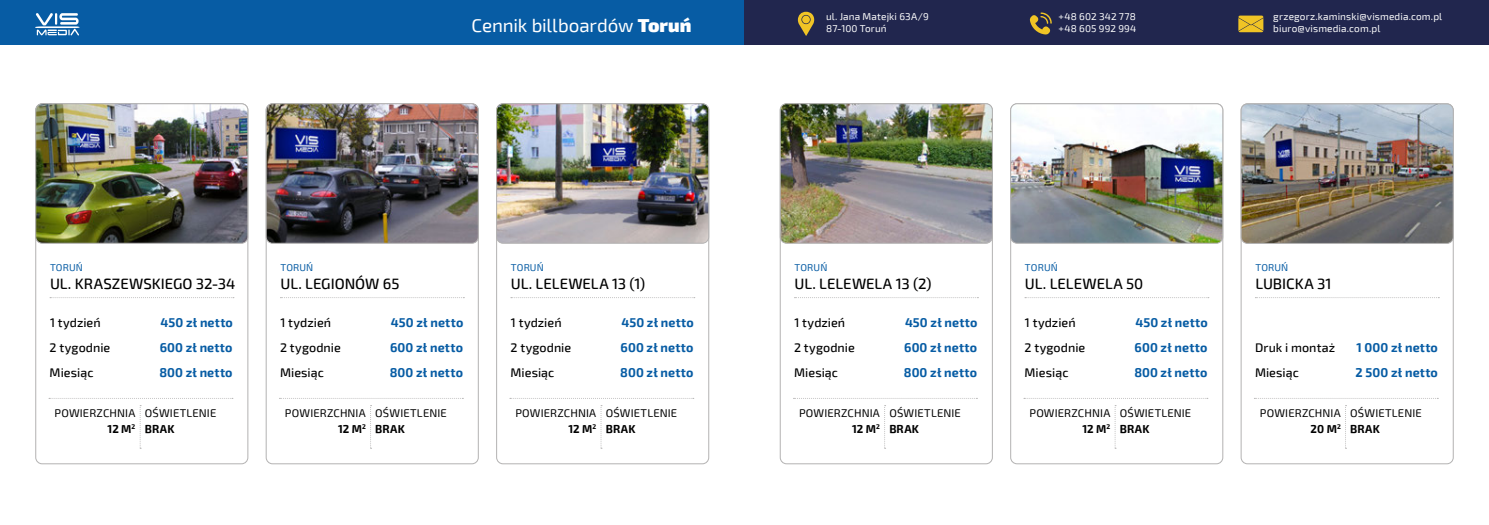
<style>
.page{position:relative;width:1489px;height:525px;background:#fff}
.page>*{position:absolute;margin:0;border:0;box-sizing:border-box;transform-origin:0 0}
.t1{font:18.75px "Exo 2";letter-spacing:-.01em;color:#fff}
.t2{font:500 15px "Exo 2";letter-spacing:-.005em;color:#000}
.t3{font:700 12.5px/25.1px "Exo 2";letter-spacing:.01em;color:#075ca4;text-align:justify}
.t4{font:500 12.5px/25.1px "Exo 2";letter-spacing:.005em;color:#000}
.t5{font:11.25px/16.6px "Exo 2";letter-spacing:.015em;color:#000;text-align:right}
.t6{font:700 11.25px "Exo 2";letter-spacing:.025em;color:#000}
.t7{font:10px/12px "Exo 2";letter-spacing:.015em;color:#fff}
.t8{font:10px "Exo 2";letter-spacing:.015em;color:#075ca4}
.s1{font-weight:900}
.s2{font-weight:700}
</style>
<div class="page">
<div style="left:0;top:0;width:1488px;height:45px;background:#075ca4"></div>
<svg style="left:35px;top:13px;width:45px;height:22px"></svg>
<div style="left:744px;top:0;width:744px;height:45px;background:#21264e"></div>
<svg style="left:1238px;top:16px;width:25px;height:16px"></svg>
<svg style="left:1029px;top:12px;width:22px;height:23px"></svg>
<svg style="left:797px;top:12px;width:17px;height:24px"></svg>
<svg style="left:280px;top:297px;width:184px;height:1px"></svg>
<svg style="left:279px;top:398px;width:184px;height:1px"></svg>
<svg style="left:370px;top:405px;width:1px;height:43px"></svg>
<svg style="left:1024px;top:297px;width:184px;height:1px"></svg>
<svg style="left:1023px;top:398px;width:184px;height:1px"></svg>
<svg style="left:1114px;top:405px;width:1px;height:43px"></svg>
<img style="left:36px;top:105px;width:212px;height:138px">
<div style="left:35px;top:103px;width:213px;height:140px;border:1px solid #b3b2b2;border-radius:6px"></div>
<img style="left:266px;top:104px;width:212px;height:139px">
<div style="left:266px;top:103px;width:212px;height:140px;border:1px solid #b3b2b2;border-radius:6px"></div>
<img style="left:1010px;top:104px;width:212px;height:139px">
<div style="left:1010px;top:103px;width:212px;height:140px;border:1px solid #b3b2b2;border-radius:6px"></div>
<svg style="left:50px;top:297px;width:184px;height:1px"></svg>
<svg style="left:49px;top:398px;width:184px;height:1px"></svg>
<svg style="left:140px;top:405px;width:1px;height:43px"></svg>
<svg style="left:511px;top:297px;width:183px;height:1px"></svg>
<svg style="left:510px;top:398px;width:183px;height:1px"></svg>
<svg style="left:600px;top:405px;width:2px;height:43px"></svg>
<img style="left:496px;top:105px;width:212px;height:138px">
<div style="left:496px;top:103px;width:213px;height:140px;border:1px solid #b3b2b2;border-radius:6px"></div>
<svg style="left:794px;top:297px;width:184px;height:1px"></svg>
<svg style="left:793px;top:398px;width:184px;height:1px"></svg>
<svg style="left:884px;top:405px;width:1px;height:43px"></svg>
<img style="left:780px;top:104px;width:212px;height:139px">
<div style="left:780px;top:103px;width:212px;height:140px;border:1px solid #b3b2b2;border-radius:6px"></div>
<svg style="left:1255px;top:297px;width:184px;height:1px"></svg>
<svg style="left:1254px;top:398px;width:184px;height:1px"></svg>
<svg style="left:1345px;top:405px;width:1px;height:43px"></svg>
<img style="left:1240px;top:104px;width:212px;height:139px">
<div style="left:1240px;top:104px;width:213px;height:139px;border:1px solid #b3b2b2;border-radius:6px"></div>
<h1 class="t1" style="left:471px;top:13px;width:221px">Cennik billboardów <span class="s1">Toruń</span></h1>
<p class="t7" style="left:1058px;top:11px;width:79px">+48 602 342 778 +48 605 992 994</p>
<p class="t7" style="left:1273px;top:11px;width:170px">grzegorz.kaminski@vismedia.com.pl biuro@vismedia.com.pl</p>
<p class="t7" style="left:826px;top:11px;width:104px">ul. Jana Matejki 63A/9<br>87-100 Toruń</p>
<p class="t8" style="left:50px;top:260px;width:34px">TORUŃ</p>
<p class="t2" style="left:50px;top:273px;width:187px">UL. KRASZEWSKIEGO 32-34</p>
<p class="t4" style="left:50px;top:309px;width:62px">1 tydzień<br>2 tygodnie<br>Miesiąc</p>
<p class="t3" style="left:159px;top:309px;width:75px">450 zł netto 600 zł netto 800 zł netto</p>
<p class="t5" style="left:55px;top:403px;width:82px">POWIERZCHNIA<br><span class="s2">12 M</span><sup>2</sup></p>
<p class="t5" style="left:145px;top:403px;width:73px">OŚWIETLENIE</p>
<p class="t6" style="left:145px;top:420px;width:31px">BRAK</p>
<p class="t8" style="left:280px;top:260px;width:34px">TORUŃ</p>
<p class="t2" style="left:280px;top:273px;width:120px">UL. LEGIONÓW 65</p>
<p class="t4" style="left:280px;top:309px;width:62px">1 tydzień<br>2 tygodnie<br>Miesiąc</p>
<p class="t3" style="left:390px;top:309px;width:75px">450 zł netto 600 zł netto 800 zł netto</p>
<p class="t5" style="left:285px;top:403px;width:82px">POWIERZCHNIA<br><span class="s2">12 M</span><sup>2</sup></p>
<p class="t5" style="left:375px;top:403px;width:73px">OŚWIETLENIE</p>
<p class="t6" style="left:375px;top:420px;width:31px">BRAK</p>
<p class="t8" style="left:511px;top:260px;width:34px">TORUŃ</p>
<p class="t2" style="left:511px;top:273px;width:136px">UL. LELEWELA 13 (1)</p>
<p class="t4" style="left:510px;top:309px;width:62px">1 tydzień<br>2 tygodnie<br>Miesiąc</p>
<p class="t3" style="left:620px;top:309px;width:75px">450 zł netto 600 zł netto 800 zł netto</p>
<p class="t5" style="left:515px;top:403px;width:82px">POWIERZCHNIA<br><span class="s2">12 M</span><sup>2</sup></p>
<p class="t5" style="left:605px;top:403px;width:73px">OŚWIETLENIE</p>
<p class="t6" style="left:605px;top:420px;width:31px">BRAK</p>
<p class="t8" style="left:794px;top:260px;width:34px">TORUŃ</p>
<p class="t2" style="left:794px;top:273px;width:138px">UL. LELEWELA 13 (2)</p>
<p class="t4" style="left:794px;top:309px;width:62px">1 tydzień<br>2 tygodnie<br>Miesiąc</p>
<p class="t3" style="left:903px;top:309px;width:75px">450 zł netto 600 zł netto 800 zł netto</p>
<p class="t5" style="left:799px;top:403px;width:82px">POWIERZCHNIA<br><span class="s2">12 M</span><sup>2</sup></p>
<p class="t5" style="left:889px;top:403px;width:73px">OŚWIETLENIE</p>
<p class="t6" style="left:889px;top:420px;width:31px">BRAK</p>
<p class="t8" style="left:1024px;top:260px;width:34px">TORUŃ</p>
<p class="t2" style="left:1024px;top:273px;width:120px">UL. LELEWELA 50</p>
<p class="t4" style="left:1024px;top:309px;width:62px">1 tydzień<br>2 tygodnie<br>Miesiąc</p>
<p class="t3" style="left:1134px;top:309px;width:75px">450 zł netto 600 zł netto 800 zł netto</p>
<p class="t5" style="left:1029px;top:403px;width:82px">POWIERZCHNIA<br><span class="s2">12 M</span><sup>2</sup></p>
<p class="t5" style="left:1119px;top:403px;width:73px">OŚWIETLENIE</p>
<p class="t6" style="left:1119px;top:420px;width:31px">BRAK</p>
<p class="t8" style="left:1255px;top:260px;width:34px">TORUŃ</p>
<p class="t2" style="left:1255px;top:273px;width:78px">LUBICKA 31</p>
<p class="t4" style="left:1254px;top:334px;width:82px">Druk i montaż<br>Miesiąc</p>
<p class="t3" style="left:1355px;top:334px;width:84px">1 000 zł netto<br>2 500 zł netto</p>
<p class="t5" style="left:1259px;top:403px;width:82px">POWIERZCHNIA<br><span class="s2">20 M</span><sup>2</sup></p>
<p class="t5" style="left:1350px;top:403px;width:73px">OŚWIETLENIE</p>
<p class="t6" style="left:1350px;top:420px;width:31px">BRAK</p>
</div>
